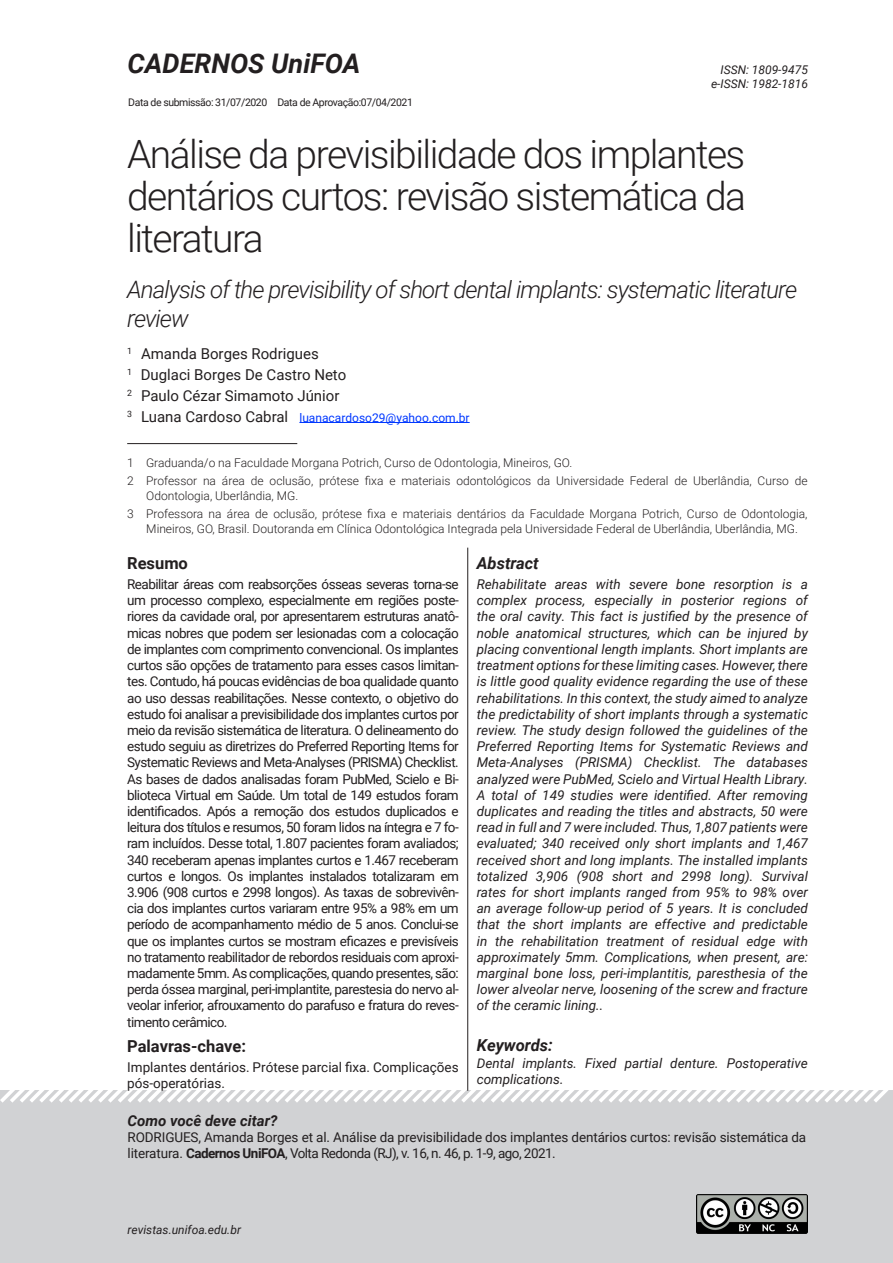
<style>
.page{position:relative;width:893px;height:1263px;background:#fff}
.page>*{position:absolute;margin:0;border:0;box-sizing:border-box;transform-origin:0 0}
.Título_do_Trabalho{font:300 39px/42px "Roboto";letter-spacing:-.04em;color:#231f20;text-align:justify}
.t1{font:italic 700 27px "Roboto";color:#231f20}
.Título_Inglês{font:italic 300 24px/28.8px "Roboto";letter-spacing:-.04em;color:#231f20}
.t2{font:700 16.5px "Roboto";color:#231f20}
.Abstract{font:italic 700 16.5px "Roboto";color:#231f20}
.Autores{font:15px "Roboto";color:#231f20}
.t3{font:italic 700 15px "Roboto";color:#231f20}
.Resumo{font:13.5px/16.2px "Roboto";color:#231f20;text-align:justify}
.Abstract-2{font:italic 13.5px/16.2px "Roboto";color:#231f20;text-align:justify}
.como_citar{font:13.5px/16.2px "Roboto";letter-spacing:-.01em;color:#231f20}
.Nota_de_rodapé{font:300 12px/14.4px "Roboto";color:#231f20}
.t4{font:italic 12px/14.4px "Roboto";color:#231f20;text-align:right}
.Autores-2{font:12px "Roboto";color:#0038ff}
.data_trabalho{font:10.5px "Roboto";letter-spacing:-.04em;color:#231f20}
.s1{font-size:15px;color:#231f20}
.s2{font-weight:700}
</style>
<div class="page">
<div style="left:0;top:1091px;width:893px;height:172px;background:#d1d2d4"></div>
<svg style="left:0;top:1079px;width:893px;height:24px"></svg>
<img style="left:696px;top:1194px;width:112px;height:39px">
<hr style="left:299px;top:422px;width:171px;height:1px;background:#0038ff">
<hr style="left:127px;top:443px;width:170px;height:1px;background:#231f20">
<hr style="left:467px;top:548px;width:1px;height:543px;background:#231f20">
<h2 class="t1" style="left:128px;top:44px;width:235px">CADERNOS UniFOA</h2>
<p class="data_trabalho" style="left:128px;top:94px;width:141px">Data de submissão: 31/07/2020</p>
<p class="data_trabalho" style="left:277px;top:94px;width:137px">Data de Aprovação:07/04/2021</p>
<p class="t4" style="left:711px;top:62px;width:98px">ISSN: 1809-9475 e-ISSN: 1982-1816</p>
<p class="Título_do_Trabalho" style="left:127px;top:132px;width:620px">Análise da previsibilidade dos implantes dentários curtos: revisão sistemática da literatura</p>
<p class="Título_Inglês" style="left:127px;top:274px;width:672px">Analysis of the previsibility of short dental implants: systematic literature review</p>
<p class="Autores" style="left:127px;top:343px;width:193px"><sup>1</sup> Amanda Borges Rodrigues</p>
<p class="Autores" style="left:127px;top:364px;width:221px"><sup>1</sup> Duglaci Borges De Castro Neto</p>
<p class="Autores" style="left:127px;top:385px;width:214px"><sup>2</sup> Paulo Cézar Simamoto Júnior</p>
<p class="Autores-2" style="left:127px;top:409px;width:344px"><sup>3</sup> <span class="s1">Luana Cardoso Cabral</span> luanacardoso29@yahoo.com.br</p>
<p class="Nota_de_rodapé" style="left:127px;top:455px;width:447px">1 Graduanda/o na Faculdade Morgana Potrich, Curso de Odontologia, Mineiros, GO.</p>
<p class="Nota_de_rodapé" style="left:146px;top:473px;width:663px;text-indent:-19px">2 Professor na área de oclusão, prótese fixa e materiais odontológicos da Universidade Federal de Uberlândia, Curso de<br>Odontologia, Uberlândia, MG.</p>
<p class="Nota_de_rodapé" style="left:146px;top:506px;width:663px;text-indent:-19px">3 Professora na área de oclusão, prótese fixa e materiais dentários da Faculdade Morgana Potrich, Curso de Odontologia,<br>Mineiros, GO, Brasil. Doutoranda em Clínica Odontológica Integrada pela Universidade Federal de Uberlândia, Uberlândia, MG.</p>
<p class="t2" style="left:127px;top:551px;width:62px">Resumo</p>
<p class="Resumo" style="left:127px;top:576px;width:333px">Reabilitar áreas com reabsorções ósseas severas torna-se um processo complexo, especialmente em regiões poste&shy;riores da cavidade oral, por apresentarem estruturas anatô&shy;micas nobres que podem ser lesionadas com a colocação de implantes com comprimento convencional. Os implantes curtos são opções de tratamento para esses casos limitan&shy;tes. Contudo, há poucas evidências de boa qualidade quanto ao uso dessas reabilitações. Nesse contexto, o objetivo do estudo foi analisar a previsibilidade dos implantes curtos por meio da revisão sistemática de literatura. O delineamento do estudo seguiu as diretrizes do Preferred Reporting Items for Systematic Reviews and Meta-Analyses (PRISMA) Checklist.<br>As bases de dados analisadas foram PubMed, Scielo e Bi&shy;blioteca Virtual em Saúde. Um total de 149 estudos foram identificados. Após a remoção dos estudos duplicados e leitura dos títulos e resumos, 50 foram lidos na íntegra e 7 fo&shy;ram incluídos. Desse total, 1.807 pacientes foram avaliados; 340 receberam apenas implantes curtos e 1.467 receberam curtos e longos. Os implantes instalados totalizaram em 3.906 (908 curtos e 2998 longos). As taxas de sobrevivên&shy;cia dos implantes curtos variaram entre 95% a 98% em um período de acompanhamento médio de 5 anos. Conclui-se que os implantes curtos se mostram eficazes e previsíveis no tratamento reabilitador de rebordos residuais com aproxi&shy;madamente 5mm. As complicações, quando presentes, são: perda óssea marginal, peri-implantite, parestesia do nervo al&shy;veolar inferior, afrouxamento do parafuso e fratura do reves&shy;timento cerâmico.</p>
<p class="t2" style="left:127px;top:1034px;width:120px">Palavras-chave:</p>
<p class="Resumo" style="left:127px;top:1059px;width:333px">Implantes dentários. Prótese parcial fixa. Complicações pós-operatórias.</p>
<p class="Abstract" style="left:477px;top:551px;width:64px">Abstract</p>
<p class="Abstract-2" style="left:477px;top:576px;width:333px">Rehabilitate areas with severe bone resorption is a complex process, especially in posterior regions of the oral cavity. This fact is justified by the presence of noble anatomical structures, which can be injured by placing conventional length implants. Short implants are treatment options for these limiting cases. However, there is little good quality evidence regarding the use of these rehabilitations. In this context, the study aimed to analyze the predictability of short implants through a systematic review. The study design followed the guidelines of the Preferred Reporting Items for Systematic Reviews and Meta-Analyses (PRISMA) Checklist. The databases analyzed were PubMed, Scielo and Virtual Health Library.<br>A total of 149 studies were identified. After removing duplicates and reading the titles and abstracts, 50 were read in full and 7 were included. Thus, 1,807 patients were evaluated; 340 received only short implants and 1,467 received short and long implants. The installed implants totalized 3,906 (908 short and 2998 long). Survival rates for short implants ranged from 95% to 98% over an average follow-up period of 5 years. It is concluded that the short implants are effective and predictable in the rehabilitation treatment of residual edge with approximately 5mm. Complications, when present, are: marginal bone loss, peri-implantitis, paresthesia of the lower alveolar nerve, loosening of the screw and fracture of the ceramic lining..</p>
<p class="Abstract" style="left:477px;top:1034px;width:77px">Keywords:</p>
<p class="Abstract-2" style="left:477px;top:1054px;width:333px">Dental implants. Fixed partial denture. Postoperative complications.</p>
<p class="t3" style="left:128px;top:1110px;width:151px">Como você deve citar?</p>
<p class="como_citar" style="left:128px;top:1128px;width:680px">RODRIGUES, Amanda Borges et al. Análise da previsibilidade dos implantes dentários curtos: revisão sistemática da literatura. <span class="s2">Cadernos UniFOA</span>, Volta Redonda (RJ), v. 16, n. 46, p. 1-9, ago, 2021.</p>
<p class="t4" style="left:128px;top:1222px;width:115px">revistas.unifoa.edu.br</p>
</div>
